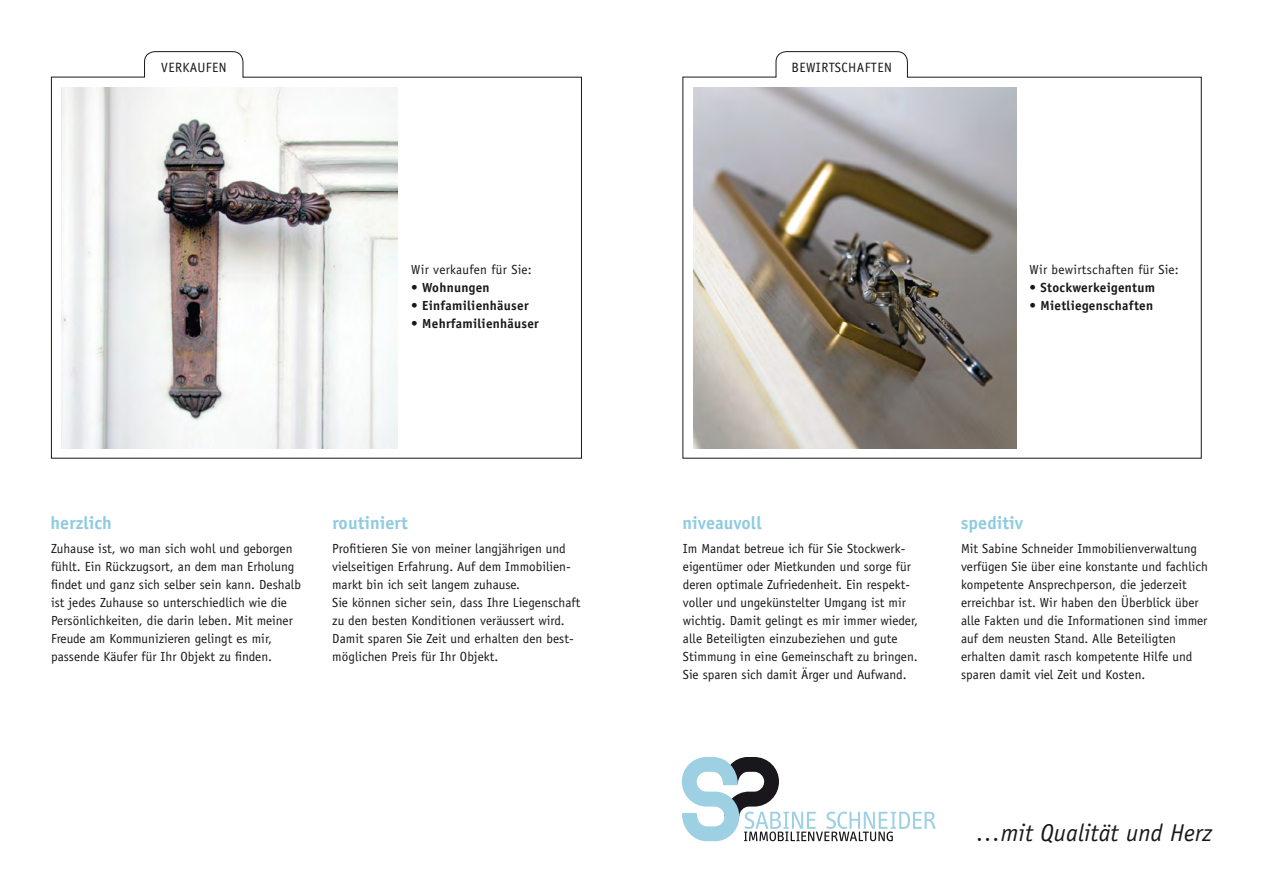
<style>
.page{position:relative;width:1263px;height:893px;background:#fff}
.page>*{position:absolute;margin:0;border:0;box-sizing:border-box;transform-origin:0 0}
.t1{font:italic 24.45px "Officina Sans";letter-spacing:.005em;color:#1a171c}
.t2{font:700 18px "Officina Sans";letter-spacing:.005em;color:#8fcbe0}
.t3{font:13.5px "Officina Sans";letter-spacing:.03em;color:#1a171c}
.t4{font:13.2px/18px "Officina Sans";letter-spacing:.005em;color:#1a171c}
.t5{font:700 13.2px "Officina Sans";letter-spacing:.02em;color:#1a171c}
</style>
<div class="page">
<svg style="left:51px;top:51px;width:531px;height:408px"></svg>
<svg style="left:682px;top:51px;width:520px;height:408px"></svg>
<img style="left:62px;top:87px;width:336px;height:361px">
<img style="left:693px;top:87px;width:323px;height:361px">
<svg style="left:682px;top:757px;width:254px;height:84px"></svg>
<p class="t3" style="left:161px;top:59px;width:67px">VERKAUFEN</p>
<p class="t3" style="left:791px;top:59px;width:102px">BEWIRTSCHAFTEN</p>
<p class="t4" style="left:411px;top:260px;width:122px">Wir verkaufen für Sie:</p>
<p class="t5" style="left:411px;top:279px;width:80px">• Wohnungen</p>
<p class="t5" style="left:411px;top:297px;width:119px">• Einfamilienhäuser</p>
<p class="t5" style="left:411px;top:315px;width:129px">• Mehrfamilienhäuser</p>
<p class="t4" style="left:1029px;top:260px;width:151px">Wir bewirtschaften für Sie:</p>
<p class="t5" style="left:1029px;top:279px;width:127px">• Stockwerkeigentum</p>
<p class="t5" style="left:1029px;top:297px;width:125px">• Mietliegenschaften</p>
<h2 class="t2" style="left:51px;top:511px;width:63px">herzlich</h2>
<h2 class="t2" style="left:332px;top:511px;width:77px">routiniert</h2>
<p class="t4" style="left:51px;top:539px;width:251px">Zuhause ist, wo man sich wohl und geborgen fühlt. Ein Rückzugsort, an dem man Erholung findet und ganz sich selber sein kann. Deshalb ist jedes Zuhause so unterschiedlich wie die Persönlichkeiten, die darin leben. Mit meiner Freude am Kommunizieren gelingt es mir, passende Käufer für Ihr Objekt zu finden.</p>
<p class="t4" style="left:332px;top:539px;width:250px">Profitieren Sie von meiner langjährigen und vielseitigen Erfahrung. Auf dem Immobilien&shy;markt bin ich seit langem zuhause.<br>Sie können sicher sein, dass Ihre Liegenschaft zu den besten Konditionen veräussert wird.<br>Damit sparen Sie Zeit und erhalten den best&shy;möglichen Preis für Ihr Objekt.</p>
<h2 class="t2" style="left:682px;top:511px;width:81px">niveauvoll</h2>
<h2 class="t2" style="left:961px;top:511px;width:64px">speditiv</h2>
<p class="t4" style="left:683px;top:539px;width:237px">Im Mandat betreue ich für Sie Stockwerk&shy;eigentümer oder Mietkunden und sorge für deren optimale Zufriedenheit. Ein respekt&shy;voller und ungekünstelter Umgang ist mir wichtig. Damit gelingt es mir immer wieder, alle Beteiligten einzubeziehen und gute Stimmung in eine Gemeinschaft zu bringen.<br>Sie sparen sich damit Ärger und Aufwand.</p>
<p class="t4" style="left:961px;top:539px;width:248px">Mit Sabine Schneider Immobilienverwaltung verfügen Sie über eine konstante und fachlich kompetente Ansprechperson, die jederzeit erreichbar ist. Wir haben den Überblick über alle Fakten und die Informationen sind immer auf dem neusten Stand. Alle Beteiligten erhalten damit rasch kompetente Hilfe und sparen damit viel Zeit und Kosten.</p>
<h1 class="t1" style="left:976px;top:819px;width:237px">…mit Qualität und Herz</h1>
</div>
